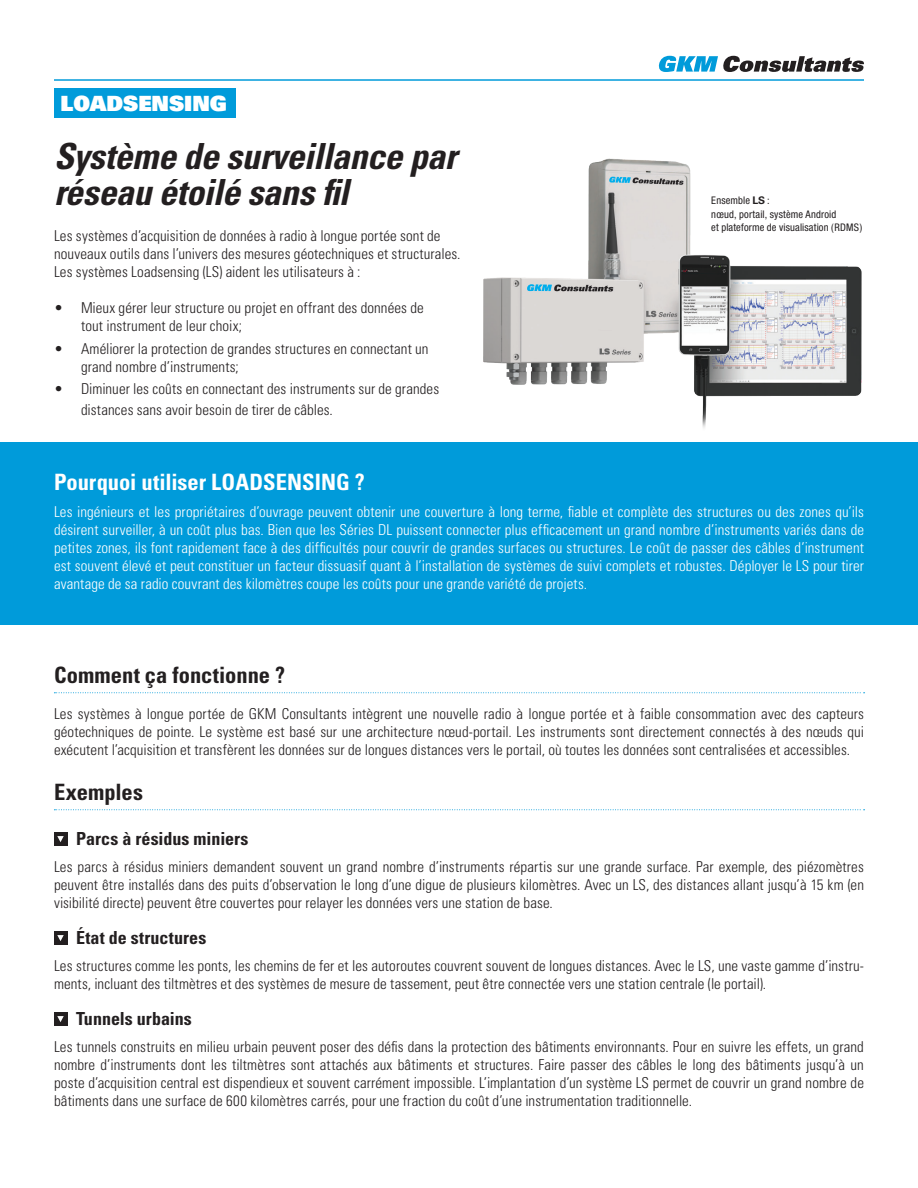
<style>
.page{position:relative;width:918px;height:1188px;background:#fff}
.page>*{position:absolute;margin:0;border:0;box-sizing:border-box;transform-origin:0 0}
.t1{font:italic 700 condensed 36px/36px "Univers";letter-spacing:-.01em;color:#231f20}
.t2{font:700 condensed 22.5px "Univers";letter-spacing:.005em;color:#231f20}
.t3{font:700 condensed 22.5px "Univers";color:#fff}
.t4{font:900 21px "Univers";color:#fff}
.t5{font:700 condensed 18px "Univers";color:#231f20}
.t6{font:300 condensed 15px/18px "Univers";letter-spacing:.005em;color:#231f20}
.t7{font:300 condensed 15px/18px "Univers";letter-spacing:.01em;color:#fff;text-align:justify}
.t8{font:condensed 10.5px/13.5px "Helvetica Neue";letter-spacing:.015em;color:#231f20}
.s1{font-family:"Univers";font-weight:700;font-stretch:normal}
</style>
<div class="page">
<svg style="left:54px;top:692px;width:811px;height:1px"></svg>
<svg style="left:54px;top:809px;width:811px;height:1px"></svg>
<div style="left:54px;top:832px;width:13px;height:13px;background:#231f20"></div>
<svg style="left:57px;top:836px;width:7px;height:6px"></svg>
<div style="left:54px;top:931px;width:13px;height:13px;background:#231f20"></div>
<svg style="left:57px;top:935px;width:7px;height:6px"></svg>
<div style="left:54px;top:1012px;width:13px;height:13px;background:#231f20"></div>
<svg style="left:57px;top:1016px;width:7px;height:6px"></svg>
<div style="left:0;top:442px;width:918px;height:182px;background:#009bda"></div>
<hr style="left:54px;top:79px;width:810px;height:2px;background:#009bda">
<svg style="left:658px;top:56px;width:206px;height:16px"></svg>
<img style="left:483px;top:158px;width:379px;height:270px">
<div style="left:54px;top:88px;width:181px;height:29px;background:#009bda"></div>
<p class="t4" style="left:61px;top:90px;width:168px">LOADSENSING</p>
<p class="t1" style="left:54px;top:137px;width:404px">Système de surveillance par réseau étoilé sans fil</p>
<p class="t6" style="left:54px;top:227px;width:408px">Les systèmes d’acquisition de données à radio à longue portée sont de nouveaux outils dans l’univers des mesures géotechniques et structurales.<br>Les systèmes Loadsensing (LS) aident les utilisateurs à :</p>
<p class="t6" style="left:81px;top:299px;width:344px;text-indent:-27px">• Mieux gérer leur structure ou projet en offrant des données de tout instrument de leur choix;</p>
<p class="t6" style="left:81px;top:339px;width:349px;text-indent:-27px">• Améliorer la protection de grandes structures en connectant un grand nombre d’instruments;</p>
<p class="t6" style="left:81px;top:378px;width:360px;line-height:21px;text-indent:-27px">• Diminuer les coûts en connectant des instruments sur de grandes distances sans avoir besoin de tirer de câbles.</p>
<p class="t8" style="left:711px;top:194px;width:153px">Ensemble <span class="s1">LS</span> :<br>nœud, portail, système Android<br>et plateforme de visualisation (RDMS)</p>
<p class="t3" style="left:54px;top:468px;width:312px">Pourquoi utiliser LOADSENSING ?</p>
<p class="t7" style="left:54px;top:503px;width:812px">Les ingénieurs et les propriétaires d’ouvrage peuvent obtenir une couverture à long terme, fiable et complète des structures ou des zones qu’ils désirent surveiller, à un coût plus bas. Bien que les Séries DL puissent connecter plus efficacement un grand nombre d’instruments variés dans de petites zones, ils font rapidement face à des difficultés pour couvrir de grandes surfaces ou structures. Le coût de passer des câbles d’instrument est souvent élevé et peut constituer un facteur dissuasif quant à l’installation de systèmes de suivi complets et robustes. Déployer le LS pour tirer avantage de sa radio couvrant des kilomètres coupe les coûts pour une grande variété de projets.</p>
<p class="t2" style="left:54px;top:662px;width:233px">Comment ça fonctionne ?</p>
<p class="t6" style="left:54px;top:705px;width:812px;text-align:justify">Les systèmes à longue portée de GKM Consultants intègrent une nouvelle radio à longue portée et à faible consommation avec des capteurs géotechniques de pointe. Le système est basé sur une architecture nœud-portail. Les instruments sont directement connectés à des nœuds qui exécutent l’acquisition et transfèrent les données sur de longues distances vers le portail, où toutes les données sont centralisées et accessibles.</p>
<p class="t2" style="left:54px;top:779px;width:91px">Exemples</p>
<p class="t5" style="left:76px;top:828px;width:174px">Parcs à résidus miniers</p>
<p class="t6" style="left:54px;top:858px;width:812px;text-align:justify">Les parcs à résidus miniers demandent souvent un grand nombre d’instruments répartis sur une grande surface. Par exemple, des piézomètres peuvent être installés dans des puits d’observation le long d’une digue de plusieurs kilomètres. Avec un LS, des distances allant jusqu’à 15 km (en visibilité directe) peuvent être couvertes pour relayer les données vers une station de base.</p>
<p class="t5" style="left:76px;top:927px;width:132px">État de structures</p>
<p class="t6" style="left:54px;top:957px;width:811px">Les structures comme les ponts, les chemins de fer et les autoroutes couvrent souvent de longues distances. Avec le LS, une vaste gamme d’instru&shy;ments, incluant des tiltmètres et des systèmes de mesure de tassement, peut être connectée vers une station centrale (le portail).</p>
<p class="t5" style="left:76px;top:1008px;width:117px">Tunnels urbains</p>
<p class="t6" style="left:54px;top:1038px;width:811px;text-align:justify">Les tunnels construits en milieu urbain peuvent poser des défis dans la protection des bâtiments environnants. Pour en suivre les effets, un grand nombre d’instruments dont les tiltmètres sont attachés aux bâtiments et structures. Faire passer des câbles le long des bâtiments jusqu’à un poste d’acquisition central est dispendieux et souvent carrément impossible. L’implantation d’un système LS permet de couvrir un grand nombre de bâtiments dans une surface de 600 kilomètres carrés, pour une fraction du coût d’une instrumentation traditionnelle.</p>
</div>
